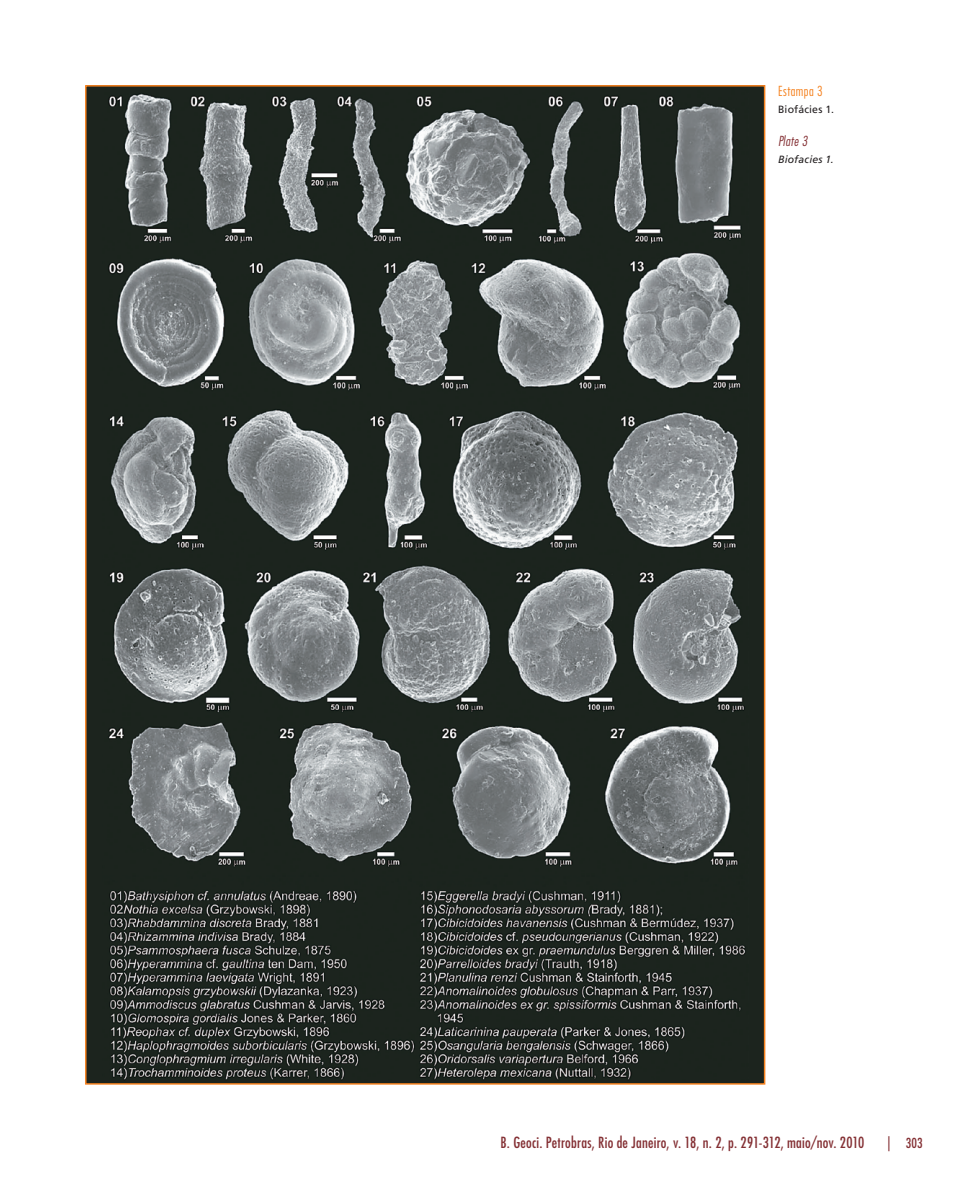
<style>
.page{position:relative;width:978px;height:1191px;background:#fff}
.page>*{position:absolute;margin:0;border:0;box-sizing:border-box;transform-origin:0 0}
.t1{font:condensed 15px "Futura Std";letter-spacing:.015em;color:#843034}
.t2{font:300 condensed 13.5px "Futura Std";letter-spacing:.035em;color:#f58220}
.t3{font:italic 300 condensed 13.5px "Futura Std";letter-spacing:.025em;color:#843034}
.t4{font:condensed 13.5px "Futura Std";color:#843034}
.t5{font:10.5px "Frutiger LT Std";letter-spacing:.015em;color:#231f20}
.t6{font:italic 10.5px "Frutiger LT Std";letter-spacing:.015em;color:#231f20}
.s1{font-size:15px}
</style>
<div class="page">
<div style="left:86px;top:86px;width:679px;height:998px;background:#1c241e"></div>
<img style="left:108px;top:93px;width:638px;height:987px">
<p class="t2" style="left:778px;top:83px;width:46px">Estampa 3</p>
<p class="t5" style="left:778px;top:103px;width:57px">Biofácies 1.</p>
<p class="t3" style="left:778px;top:133px;width:31px">Plate 3</p>
<p class="t6" style="left:778px;top:153px;width:57px">Biofacies 1.</p>
<p class="t1" style="left:501px;top:1133px;width:365px">B. Geoci. Petrobras, Rio de Janeiro, v. 18, n. 2, p. 291-312, maio/nov. 2010</p>
<p class="t4" style="left:887px;top:1135px;width:37px"><span class="s1">|</span> 303</p>
</div>
